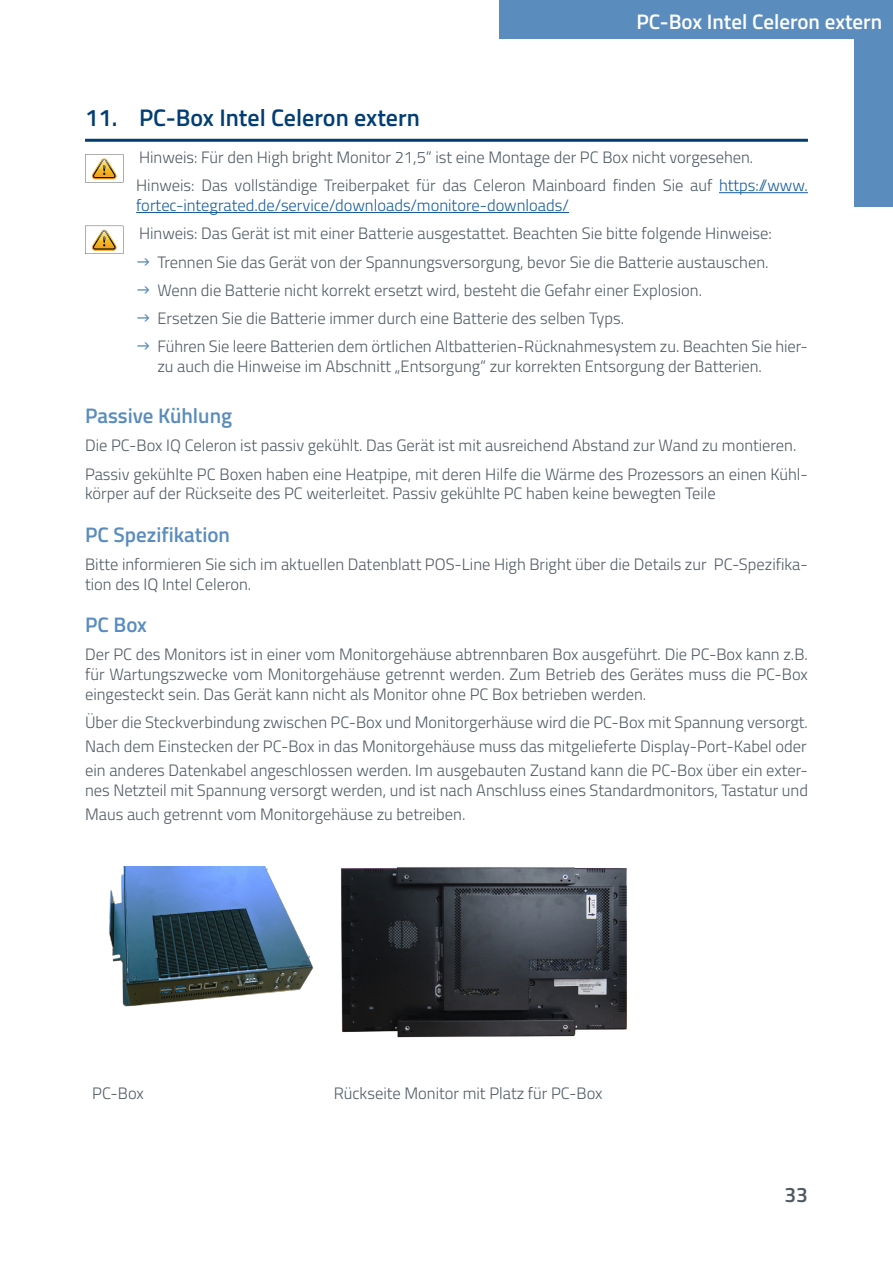
<style>
.page{position:relative;width:893px;height:1263px;background:#fff}
.page>*{position:absolute;margin:0;border:0;box-sizing:border-box;transform-origin:0 0}
.t1{font:600 24px "Titillium Web";color:#023e73}
.Überschrift_2_FORTEC_Integrated{font:600 21px "Titillium Web";color:#5a8cbe}
.t2{font:600 21px "Titillium Web";color:#fff}
.t3{font:600 21px "Titillium Web";color:#505a64}
.Text_FORTEC{font:300 16.5px/19.8px "Titillium Web";color:#505a64}
.Text_FORTEC-2{font:300 16.5px/19.8px "Titillium Web";color:#175d9e}
.s1{color:#505a64}
</style>
<div class="page">
<div style="left:500px;top:0;width:393px;height:38px;background:#5a8cbe"></div>
<div style="left:855px;top:32px;width:38px;height:175px;background:#5a8cbe"></div>
<hr style="left:85px;top:139px;width:723px;height:3px;background:#023e73">
<hr style="left:719px;top:192px;width:89px;height:1px;background:#175d9e">
<hr style="left:136px;top:212px;width:433px;height:1px;background:#175d9e">
<svg style="left:85px;top:154px;width:38px;height:28px"></svg>
<svg style="left:85px;top:226px;width:38px;height:28px"></svg>
<img style="left:109px;top:867px;width:205px;height:140px">
<img style="left:340px;top:867px;width:287px;height:171px">
<p class="t2" style="left:637px;top:6px;width:247px">PC-Box Intel Celeron extern</p>
<p class="t1" style="left:85px;top:100px;width:336px">11. PC-Box Intel Celeron extern</p>
<p class="Text_FORTEC" style="left:139px;top:146px;width:616px">Hinweis: Für den High bright Monitor 21,5“ ist eine Montage der PC Box nicht vorgesehen.</p>
<p class="Text_FORTEC-2" style="left:136px;top:175px;width:673px"><span class="s1">Hinweis: Das vollständige Treiberpaket für das Celeron Mainboard finden Sie auf</span> https://www. fortec-integrated.de/service/downloads/monitore-downloads/</p>
<p class="Text_FORTEC" style="left:139px;top:223px;width:634px">Hinweis: Das Gerät ist mit einer Batterie ausgestattet. Beachten Sie bitte folgende Hinweise:</p>
<p class="Text_FORTEC" style="left:157px;top:251px;width:613px">Trennen Sie das Gerät von der Spannungsversorgung, bevor Sie die Batterie austauschen.</p>
<p class="Text_FORTEC" style="left:157px;top:279px;width:546px">Wenn die Batterie nicht korrekt ersetzt wird, besteht die Gefahr einer Explosion.</p>
<p class="Text_FORTEC" style="left:157px;top:308px;width:468px">Ersetzen Sie die Batterie immer durch eine Batterie des selben Typs.</p>
<p class="Text_FORTEC" style="left:157px;top:336px;width:652px">Führen Sie leere Batterien dem örtlichen Altbatterien-Rücknahmesystem zu. Beachten Sie hier&shy;zu auch die Hinweise im Abschnitt „Entsorgung“ zur korrekten Entsorgung der Batterien.</p>
<p class="Überschrift_2_FORTEC_Integrated" style="left:85px;top:400px;width:149px">Passive Kühlung</p>
<p class="Text_FORTEC" style="left:85px;top:435px;width:713px">Die PC-Box IQ Celeron ist passiv gekühlt. Das Gerät ist mit ausreichend Abstand zur Wand zu montieren.</p>
<p class="Text_FORTEC" style="left:85px;top:463px;width:724px">Passiv gekühlte PC Boxen haben eine Heatpipe, mit deren Hilfe die Wärme des Prozessors an einen Kühl&shy;körper auf der Rückseite des PC weiterleitet. Passiv gekühlte PC haben keine bewegten Teile</p>
<p class="Überschrift_2_FORTEC_Integrated" style="left:85px;top:518px;width:147px">PC Spezifikation</p>
<p class="Text_FORTEC" style="left:85px;top:553px;width:724px">Bitte informieren Sie sich im aktuellen Datenblatt POS-Line High Bright über die Details zur PC-Spezifika&shy;tion des IQ Intel Celeron.</p>
<p class="Überschrift_2_FORTEC_Integrated" style="left:85px;top:609px;width:63px">PC Box</p>
<p class="Text_FORTEC" style="left:85px;top:644px;width:724px;text-align:justify">Der PC des Monitors ist in einer vom Monitorgehäuse abtrennbaren Box ausgeführt. Die PC-Box kann z.B. für Wartungszwecke vom Monitorgehäuse getrennt werden. Zum Betrieb des Gerätes muss die PC-Box eingesteckt sein. Das Gerät kann nicht als Monitor ohne PC Box betrieben werden.</p>
<p class="Text_FORTEC" style="left:85px;top:712px;width:724px">Über die Steckverbindung zwischen PC-Box und Monitorgerhäuse wird die PC-Box mit Spannung versorgt.</p>
<p class="Text_FORTEC" style="left:85px;top:736px;width:723px">Nach dem Einstecken der PC-Box in das Monitorgehäuse muss das mitgelieferte Display-Port-Kabel oder</p>
<p class="Text_FORTEC" style="left:85px;top:760px;width:724px">ein anderes Datenkabel angeschlossen werden. Im ausgebauten Zustand kann die PC-Box über ein exter&shy;nes Netzteil mit Spannung versorgt werden, und ist nach Anschluss eines Standardmonitors, Tastatur und</p>
<p class="Text_FORTEC" style="left:85px;top:804px;width:382px">Maus auch getrennt vom Monitorgehäuse zu betreiben.</p>
<p class="Text_FORTEC" style="left:92px;top:1082px;width:53px">PC-Box</p>
<p class="Text_FORTEC" style="left:334px;top:1082px;width:270px">Rückseite Monitor mit Platz für PC-Box</p>
<p class="t3" style="left:784px;top:1178px;width:25px">33</p>
</div>
